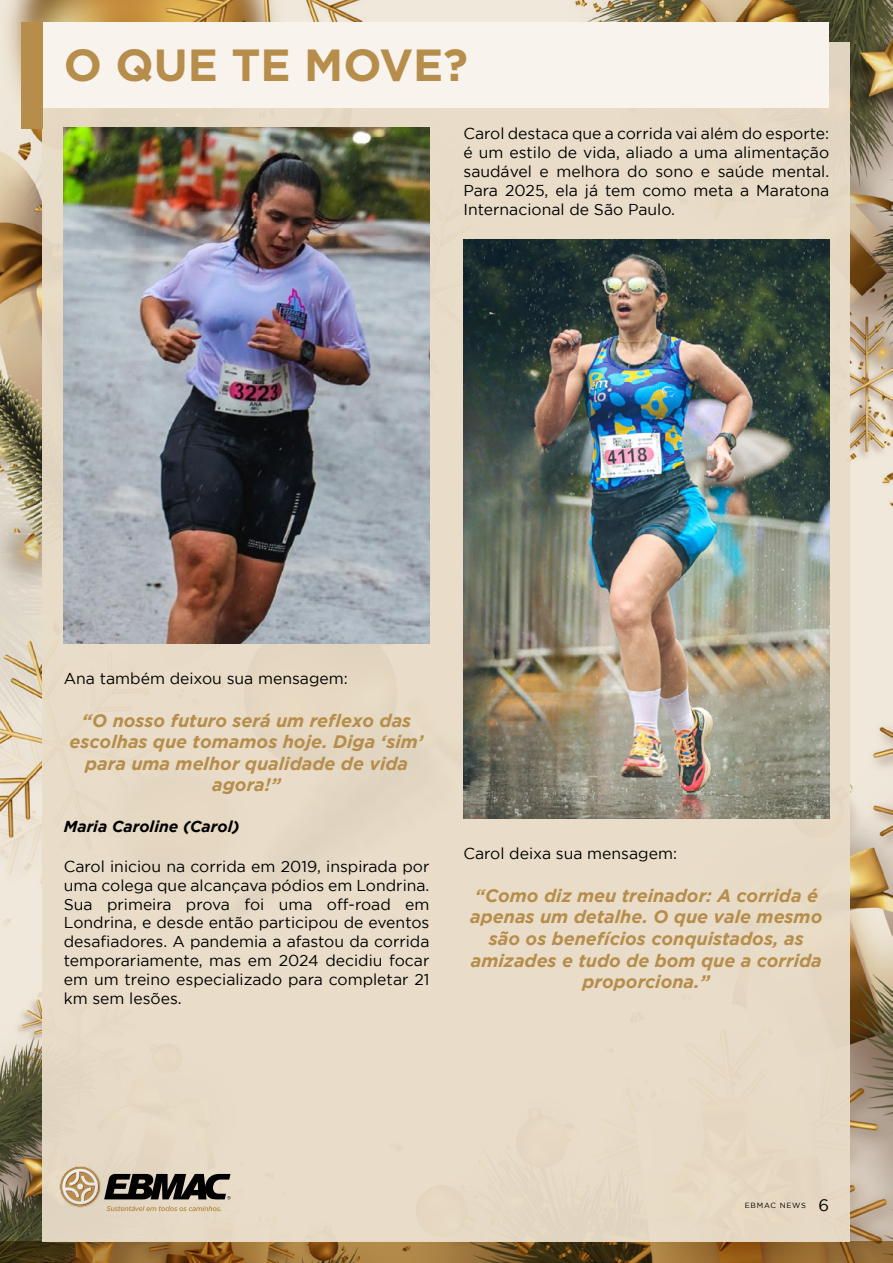
<style>
.page{position:relative;width:893px;height:1263px;background:#fff}
.page>*{position:absolute;margin:0;border:0;box-sizing:border-box;transform-origin:0 0}
.t1{font:700 45px "Gotham";color:#b68d4b}
.t2{font:italic 700 18px/21.6px "Gotham";color:#b68d4b;text-align:center}
.t3{font:15.75px/18.9px "Gotham";color:#000;text-align:justify}
.t4{font:italic 700 15.75px "Gotham";color:#000}
.t5{font:7.5px "Gotham";letter-spacing:.1em;color:#000}
.s1{font-size:16.5px}
</style>
<div class="page">
<img style="left:0;top:0;width:893px;height:1263px">
<div style="left:43px;top:43px;width:807px;height:1199px;background:#e9ddc9"></div>
<svg style="left:60px;top:1166px;width:170px;height:45px"></svg>
<div style="left:41px;top:22px;width:788px;height:85px;background:#f8f4ed"></div>
<div style="left:21px;top:22px;width:22px;height:107px;background:#b68d4b"></div>
<img style="left:64px;top:128px;width:365px;height:515px">
<img style="left:463px;top:239px;width:366px;height:580px">
<h1 class="t1" style="left:64px;top:39px;width:406px">O QUE TE MOVE?</h1>
<p class="t3" style="left:463px;top:124px;width:367px">Carol destaca que a corrida vai além do esporte: é um estilo de vida, aliado a uma alimentação saudável e melhora do sono e saúde mental.<br>Para 2025, ela já tem como meta a Maratona Internacional de São Paulo.</p>
<p class="t3" style="left:64px;top:668px;width:286px">Ana também deixou sua mensagem:</p>
<p class="t2" style="left:70px;top:709px;width:356px">“O nosso futuro será um reflexo das escolhas que tomamos hoje. Diga ‘sim’ para uma melhor qualidade de vida agora!”</p>
<p class="t4" style="left:64px;top:817px;width:177px">Maria Caroline (Carol)</p>
<p class="t3" style="left:64px;top:856px;width:367px">Carol iniciou na corrida em 2019, inspirada por uma colega que alcançava pódios em Londrina.<br>Sua primeira prova foi uma off-road em Londrina, e desde então participou de eventos desafiadores. A pandemia a afastou da corrida temporariamente, mas em 2024 decidiu focar em um treino especializado para completar 21 km sem lesões.</p>
<p class="t3" style="left:463px;top:844px;width:215px">Carol deixa sua mensagem:</p>
<p class="t2" style="left:470px;top:884px;width:354px">“Como diz meu treinador: A corrida é apenas um detalhe. O que vale mesmo são os benefícios conquistados, as amizades e tudo de bom que a corrida proporciona.”</p>
<p class="t5" style="left:745px;top:1201px;width:86px">EBMAC NEWS <span class="s1">6</span></p>
</div>
